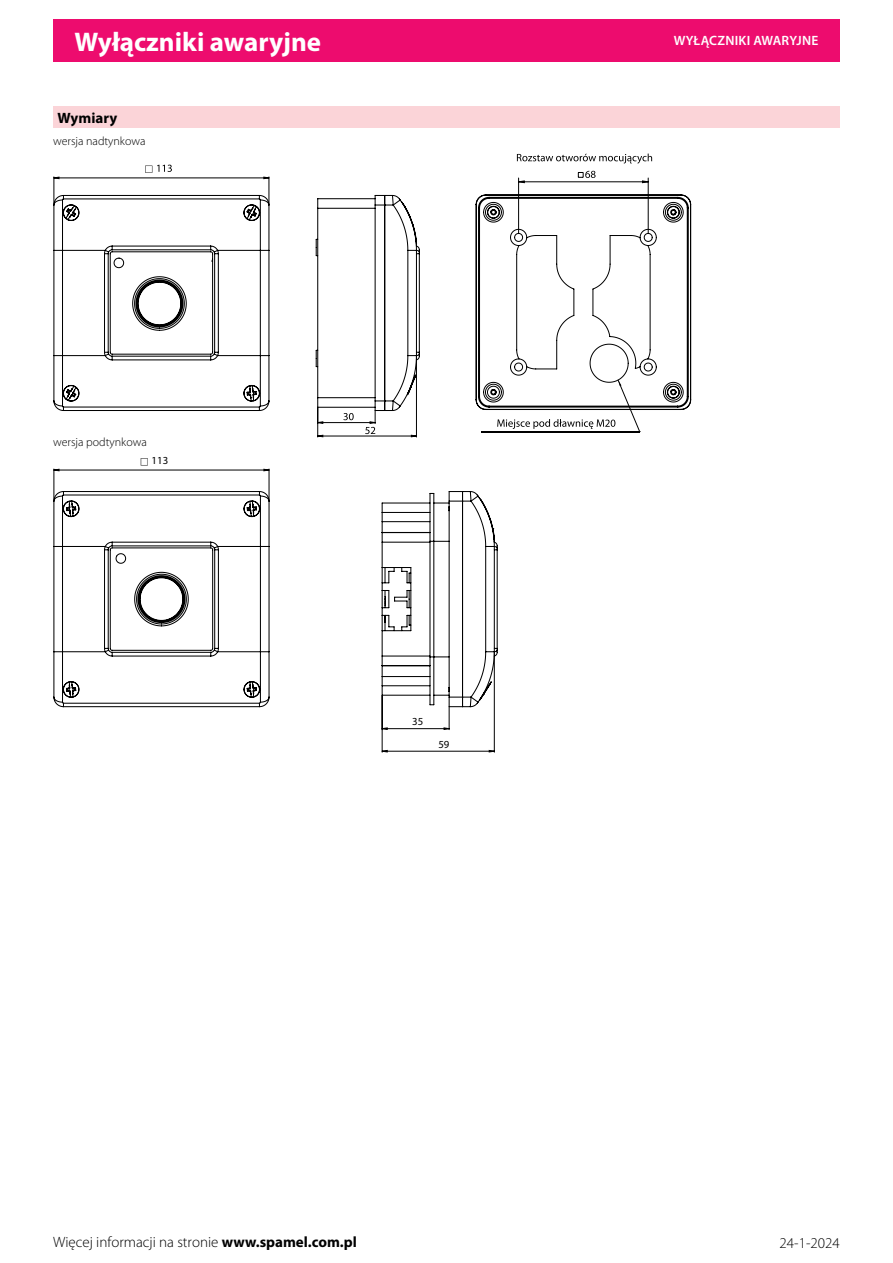
<style>
.page{position:relative;width:893px;height:1263px;background:#fff}
.page>*{position:absolute;margin:0;border:0;box-sizing:border-box;transform-origin:0 0}
.t1{font:700 27px "Myriad Pro";color:#fff}
.t2{font:300 15px "Myriad Pro";color:#000}
.Überschrift{font:700 15px "Myriad Pro";color:#000}
.t3{font:600 13.5px "Myriad Pro";letter-spacing:.02em;color:#fff}
.Text_normal_block{font:300 12px "Myriad Pro";color:#000}
.Cecha_Wymiary_2{font:10.8px "Myriad Pro";color:#000}
.s1{font-weight:700}
</style>
<div class="page">
<div style="left:53px;top:19px;width:787px;height:43px;background:#ed0c6e"></div>
<hr style="left:494px;top:652px;width:1px;height:100px;background:#000">
<hr style="left:382px;top:695px;width:1px;height:57px;background:#000">
<svg style="left:383px;top:750px;width:111px;height:2px"></svg>
<svg style="left:53px;top:468px;width:445px;height:262px"></svg>
<div style="left:53px;top:106px;width:787px;height:22px;background:#fbd4d8"></div>
<svg style="left:145px;top:165px;width:27px;height:5px"></svg>
<svg style="left:53px;top:170px;width:367px;height:267px"></svg>
<svg style="left:475px;top:194px;width:216px;height:216px"></svg>
<svg style="left:517px;top:154px;width:135px;height:10px"></svg>
<svg style="left:481px;top:171px;width:168px;height:261px"></svg>
<svg style="left:54px;top:468px;width:215px;height:3px"></svg>
<h1 class="t1" style="left:74px;top:24px;width:248px">Wyłączniki awaryjne</h1>
<p class="Überschrift" style="left:58px;top:108px;width:61px">Wymiary</p>
<p class="Text_normal_block" style="left:53px;top:134px;width:94px">wersja nadtynkowa</p>
<p class="Text_normal_block" style="left:53px;top:436px;width:95px">wersja podtynkowa</p>
<p class="Cecha_Wymiary_2" style="left:152px;top:454px;width:18px">113</p>
<p class="Cecha_Wymiary_2" style="left:412px;top:715px;width:13px">35</p>
<p class="Cecha_Wymiary_2" style="left:438px;top:738px;width:13px">59</p>
<p class="t3" style="left:674px;top:32px;width:146px">WYŁĄCZNIKI AWARYJNE</p>
<p class="t2" style="left:53px;top:1234px;width:305px">Więcej informacji na stronie <span class="s1">www.spamel.com.pl</span></p>
<p class="t2" style="left:780px;top:1234px;width:62px">24-1-2024</p>
</div>
